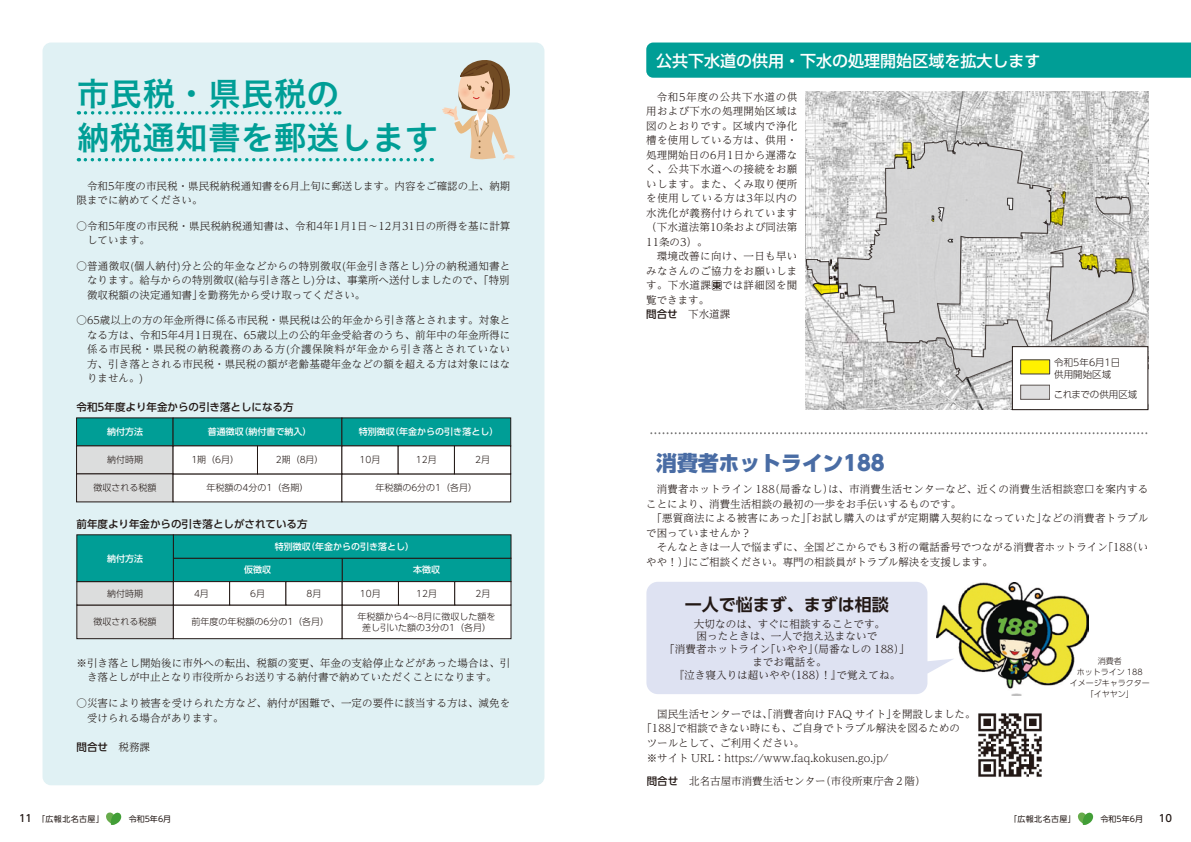
<style>
.page{position:relative;width:1191px;height:842px;background:#fff}
.page>*{position:absolute;margin:0;border:0;box-sizing:border-box;transform-origin:0 0}
.t1{font:32.8px/43.9px "Hiragino UD Sans Std W6";color:#009e96}
.t2{font:800 21px "UD Shin Go Pro";letter-spacing:-.01em;color:#496ca4}
.t3{font:700 17px "UD Shin Go Pro De";color:#221815}
.t4{font:500 16px "UD Shin Go Pro";color:#fff}
.t5{font:300 10.6px/12.8px "UD Reimin Pro";color:#221815;text-align:center}
.t6{font:300 10.5px/14.5px "UD Reimin Pro";color:#221815;text-align:justify}
.t7{font:300 10.5px "UD Reimin Pro";letter-spacing:.02em;color:#221815}
.t8{font:500 10.5px "UD Shin Go Pro";color:#221815}
.t9{font:500 10px "UD Shin Go Pro";color:#221815}
.t10{font:300 9.5px/12px "UD Shin Go Pro";color:#221815}
.t11{font:300 9px/11px "UD Shin Go Pro";color:#221815;text-align:center}
.t12{font:500 9px "UD Shin Go Pro";color:#fff}
.t13{font:8px "UD Shin Go Pro";letter-spacing:.025em;color:#221815}
.t14{font:300 8px/11px "UD Shin Go Pro";color:#221815;text-align:center}
.s1{font-family:"UD Shin Go Pro";font-weight:500}
.s2{font-family:"UD Reimin Pro";font-weight:300}
.s3{font-weight:500;font-size:10px}
</style>
<div class="page">
<div style="left:43px;top:43px;width:501px;height:742px;background:#e0f1f4;border-radius:9px"></div>
<div style="left:76px;top:418px;width:97px;height:28px;background:#009e96;border:1px solid #221815"></div>
<div style="left:76px;top:446px;width:97px;height:28px;background:#dcdddd;border:1px solid #221815"></div>
<div style="left:76px;top:474px;width:97px;height:28px;background:#dcdddd"></div>
<div style="left:173px;top:418px;width:169px;height:28px;background:#009e96;border:1px solid #221815"></div>
<div style="left:173px;top:474px;width:169px;height:28px;background:#fff"></div>
<div style="left:341px;top:418px;width:170px;height:28px;background:#009e96;border:1px solid #221815"></div>
<div style="left:341px;top:474px;width:170px;height:28px;background:#fff"></div>
<div style="left:77px;top:605px;width:97px;height:34px;background:#dcdddd;border:1px solid #221815"></div>
<div style="left:173px;top:605px;width:169px;height:34px;background:#fff;border:1px solid #221815"></div>
<div style="left:342px;top:605px;width:169px;height:34px;background:#fff;border:1px solid #221815"></div>
<div style="left:342px;top:558px;width:169px;height:24px;background:#009e96;border:1px solid #221815"></div>
<div style="left:173px;top:558px;width:169px;height:24px;background:#009e96;border:1px solid #221815"></div>
<div style="left:173px;top:534px;width:338px;height:24px;background:#009e96"></div>
<div style="left:77px;top:581px;width:97px;height:24px;background:#dcdddd"></div>
<div style="left:77px;top:534px;width:97px;height:48px;background:#009e96;border:1px solid #221815"></div>
<div style="left:173px;top:446px;width:85px;height:28px;background:#fff"></div>
<div style="left:257px;top:446px;width:85px;height:28px;background:#fff"></div>
<div style="left:341px;top:446px;width:57px;height:28px;background:#fff"></div>
<div style="left:398px;top:446px;width:57px;height:28px;background:#fff"></div>
<div style="left:454px;top:446px;width:57px;height:28px;background:#fff;border:1px solid #221815"></div>
<div style="left:173px;top:581px;width:57px;height:24px;background:#fff;border:1px solid #221815"></div>
<div style="left:229px;top:581px;width:57px;height:24px;background:#fff;border:1px solid #221815"></div>
<div style="left:286px;top:581px;width:56px;height:24px;background:#fff;border:1px solid #221815"></div>
<div style="left:342px;top:581px;width:57px;height:24px;background:#fff;border:1px solid #221815"></div>
<div style="left:398px;top:581px;width:57px;height:24px;background:#fff;border:1px solid #221815"></div>
<div style="left:454px;top:581px;width:57px;height:24px;background:#fff;border:1px solid #221815"></div>
<img style="left:806px;top:92px;width:342px;height:318px">
<svg style="left:837px;top:140px;width:214px;height:242px;background:#d2d2d2"></svg>
<svg style="left:1095px;top:197px;width:35px;height:17px"></svg>
<svg style="left:947px;top:239px;width:6px;height:4px"></svg>
<svg style="left:1007px;top:198px;width:6px;height:12px"></svg>
<svg style="left:894px;top:142px;width:21px;height:27px"></svg>
<svg style="left:931px;top:207px;width:13px;height:15px"></svg>
<svg style="left:1050px;top:191px;width:15px;height:35px"></svg>
<svg style="left:806px;top:259px;width:41px;height:39px;background:#bdb9a2"></svg>
<svg style="left:1046px;top:246px;width:87px;height:95px;background:#cac9c1"></svg>
<img style="left:954px;top:582px;width:134px;height:113px">
<img style="left:978px;top:713px;width:64px;height:64px">
<svg style="left:646px;top:582px;width:308px;height:112px;background:#dfe3f0"></svg>
<svg style="left:85px;top:158px;width:347px;height:3px"></svg>
<svg style="left:442px;top:60px;width:73px;height:100px"></svg>
<div style="left:646px;top:43px;width:545px;height:35px;background:#009e96"></div>
<div style="left:1012px;top:346px;width:136px;height:64px;background:#fff;border:1px solid #221815"></div>
<div style="left:1020px;top:359px;width:30px;height:15px;background:#fff100;border:1px solid #3e3a39"></div>
<div style="left:1020px;top:385px;width:29px;height:14px;background:#dededf"></div>
<svg style="left:712px;top:280px;width:10px;height:10px"></svg>
<svg style="left:651px;top:432px;width:496px;height:2px"></svg>
<svg style="left:85px;top:111px;width:255px;height:4px"></svg>
<svg style="left:1077px;top:812px;width:16px;height:13px"></svg>
<svg style="left:106px;top:812px;width:16px;height:13px"></svg>
<h1 class="t1" style="left:77px;top:70px;width:363px">市民税・県民税の<br>納税通知書を郵送します</h1>
<p class="t6" style="left:77px;top:178px;width:435px;text-indent:10px">令和5年度の市民税・県民税納税通知書を6月上旬に郵送します。内容をご確認の上、納期限までに納めてください。</p>
<p class="t6" style="left:87px;top:218px;width:425px;text-indent:-10px">○令和5年度の市民税・県民税納税通知書は、令和4年1月1日～12月31日の所得を基に計算しています。</p>
<p class="t6" style="left:87px;top:258px;width:425px;text-indent:-10px">○普通徴収(個人納付)分と公的年金などからの特別徴収(年金引き落とし)分の納税通知書となります。給与からの特別徴収(給与引き落とし)分は、事業所へ送付しましたので、｢特別徴収税額の決定通知書｣を勤務先から受け取ってください。</p>
<p class="t6" style="left:87px;top:313px;width:425px;text-indent:-10px">○65歳以上の方の年金所得に係る市民税・県民税は公的年金から引き落とされます。対象となる方は、令和5年4月1日現在、65歳以上の公的年金受給者のうち、前年中の年金所得に係る市民税・県民税の納税義務のある方(介護保険料が年金から引き落とされていない方、引き落とされる市民税・県民税の額が老齢基礎年金などの額を超える方は対象にはなりません。)</p>
<p class="t8" style="left:77px;top:398px;width:218px">令和5年度より年金からの引き落としになる方</p>
<p class="t12" style="left:107px;top:425px;width:38px">納付方法</p>
<p class="t12" style="left:208px;top:425px;width:105px">普通徴収（納付書で納入）</p>
<p class="t12" style="left:359px;top:425px;width:141px">特別徴収（年金からの引き落とし）</p>
<p class="t11" style="left:107px;top:454px;width:38px">納付時期</p>
<p class="t11" style="left:94px;top:482px;width:65px">徴収される税額</p>
<p class="t11" style="left:191px;top:454px;width:49px">1期（6月）</p>
<p class="t11" style="left:276px;top:454px;width:49px">2期（8月）</p>
<p class="t11" style="left:416px;top:454px;width:22px">12月</p>
<p class="t11" style="left:475px;top:454px;width:16px">2月</p>
<p class="t11" style="left:359px;top:454px;width:22px">10月</p>
<p class="t11" style="left:206px;top:482px;width:103px">年税額の4分の1（各期）</p>
<p class="t11" style="left:375px;top:482px;width:103px">年税額の6分の1（各月）</p>
<p class="t8" style="left:77px;top:515px;width:233px">前年度より年金からの引き落としがされている方</p>
<p class="t12" style="left:107px;top:551px;width:37px">納付方法</p>
<p class="t11" style="left:107px;top:587px;width:37px">納付時期</p>
<p class="t11" style="left:94px;top:616px;width:64px">徴収される税額</p>
<p class="t12" style="left:275px;top:539px;width:141px">特別徴収（年金からの引き落とし）</p>
<p class="t12" style="left:244px;top:562px;width:28px">仮徴収</p>
<p class="t12" style="left:413px;top:562px;width:28px">本徴収</p>
<p class="t11" style="left:194px;top:587px;width:16px">4月</p>
<p class="t11" style="left:250px;top:587px;width:16px">6月</p>
<p class="t11" style="left:306px;top:587px;width:16px">8月</p>
<p class="t11" style="left:191px;top:616px;width:139px">前年度の年税額の6分の1（各月）</p>
<p class="t11" style="left:360px;top:587px;width:22px">10月</p>
<p class="t11" style="left:416px;top:587px;width:22px">12月</p>
<p class="t11" style="left:475px;top:587px;width:16px">2月</p>
<p class="t11" style="left:358px;top:610px;width:139px">年税額から4～8月に徴収した額を差し引いた額の3分の1（各月）</p>
<p class="t6" style="left:77px;top:655px;width:435px;text-align:center">※引き落とし開始後に市外への転出、税額の変更、年金の支給停止などがあった場合は、引き落としが中止となり市役所からお送りする納付書で納めていただくことになります。</p>
<p class="t6" style="left:87px;top:695px;width:425px;text-indent:-10px">○災害により被害を受けられた方など、納付が困難で、一定の要件に該当する方は、減免を受けられる場合があります。</p>
<p class="t6" style="left:77px;top:739px;width:75px"><span class="s1">問合せ</span>　税務課</p>
<h3 class="t4" style="left:656px;top:48px;width:385px">公共下水道の供用・下水の処理開始区域を拡大します</h3>
<p class="t6" style="left:646px;top:89px;width:153px;text-indent:10px">令和5年度の公共下水道の供用および下水の処理開始区域は図のとおりです。区域内で浄化槽を使用している方は、供用・処理開始日の6月1日から遅滞なく、公共下水道への接続をお願いします。また、くみ取り便所を使用している方は3年以内の水洗化が義務付けられています（下水道法第10条および同法第11条の3）。</p>
<p class="t6" style="left:646px;top:249px;width:153px;text-indent:10px">環境改善に向け、一日も早いみなさんのご協力をお願いします。下水道課　では詳細図を閲覧できます。</p>
<p class="t8" style="left:646px;top:306px;width:85px">問合せ　<span class="s2">下水道課</span></p>
<h2 class="t2" style="left:656px;top:446px;width:230px">消費者ホットライン188</h2>
<p class="t10" style="left:1054px;top:356px;width:67px">令和5年6月1日供用開始区域</p>
<p class="t10" style="left:1053px;top:388px;width:85px">これまでの供用区域</p>
<p class="t7" style="left:657px;top:481px;width:493px">消費者ホットライン 188（局番なし）は、市消費生活センターなど、近くの消費生活相談窓口を案内する</p>
<p class="t6" style="left:646px;top:496px;width:316px">ことにより、消費生活相談の最初の一歩をお手伝いするものです。</p>
<p class="t7" style="left:651px;top:510px;width:498px">「悪質商法による被害にあった」「お試し購入のはずが定期購入契約になっていた」などの消費者トラブル</p>
<p class="t6" style="left:646px;top:525px;width:106px">で困っていませんか？</p>
<p class="t6" style="left:657px;top:539px;width:493px">そんなときは一人で悩まずに、全国どこからでも 3 桁の電話番号でつながる消費者ホットライン「188（い</p>
<p class="t6" style="left:646px;top:554px;width:348px">やや！）」にご相談ください。専門の相談員がトラブル解決を支援します。</p>
<h3 class="t3" style="left:685px;top:591px;width:206px">一人で悩まず、まずは相談</h3>
<p class="t5" style="left:664px;top:617px;width:247px">大切なのは、すぐに相談することです。<br>困ったときは、一人で抱え込まないで<br>「消費者ホットライン「いやや」（局番なしの 188）」までお電話を。<br>『泣き寝入りは超いやや（188）！』で覚えてね。</p>
<p class="t6" style="left:657px;top:706px;width:320px">国民生活センターでは、「消費者向け FAQ サイト」を開設しました。</p>
<p class="t6" style="left:641px;top:721px;width:320px">「188」で相談できない時にも、ご自身でトラブル解決を図るための</p>
<p class="t6" style="left:646px;top:735px;width:159px">ツールとして、ご利用ください。</p>
<p class="t6" style="left:646px;top:750px;width:243px">※サイト URL：https://www.faq.kokusen.go.jp/</p>
<p class="t6" style="left:646px;top:774px;width:280px"><span class="s1">問合せ</span> 北名古屋市消費生活センター（市役所東庁舎２階）</p>
<p class="t14" style="left:1069px;top:655px;width:81px">消費者<br>ホットライン 188<br>イメージキャラクター「イヤヤン」</p>
<p class="t13" style="left:19px;top:812px;width:86px"><span class="s3">11</span> 「広報北名古屋」</p>
<p class="t13" style="left:129px;top:812px;width:44px">令和5年6月</p>
<p class="t13" style="left:1009px;top:812px;width:68px">「広報北名古屋」</p>
<p class="t13" style="left:1100px;top:812px;width:44px">令和5年6月</p>
<p class="t9" style="left:1158px;top:810px;width:15px">10</p>
</div>
